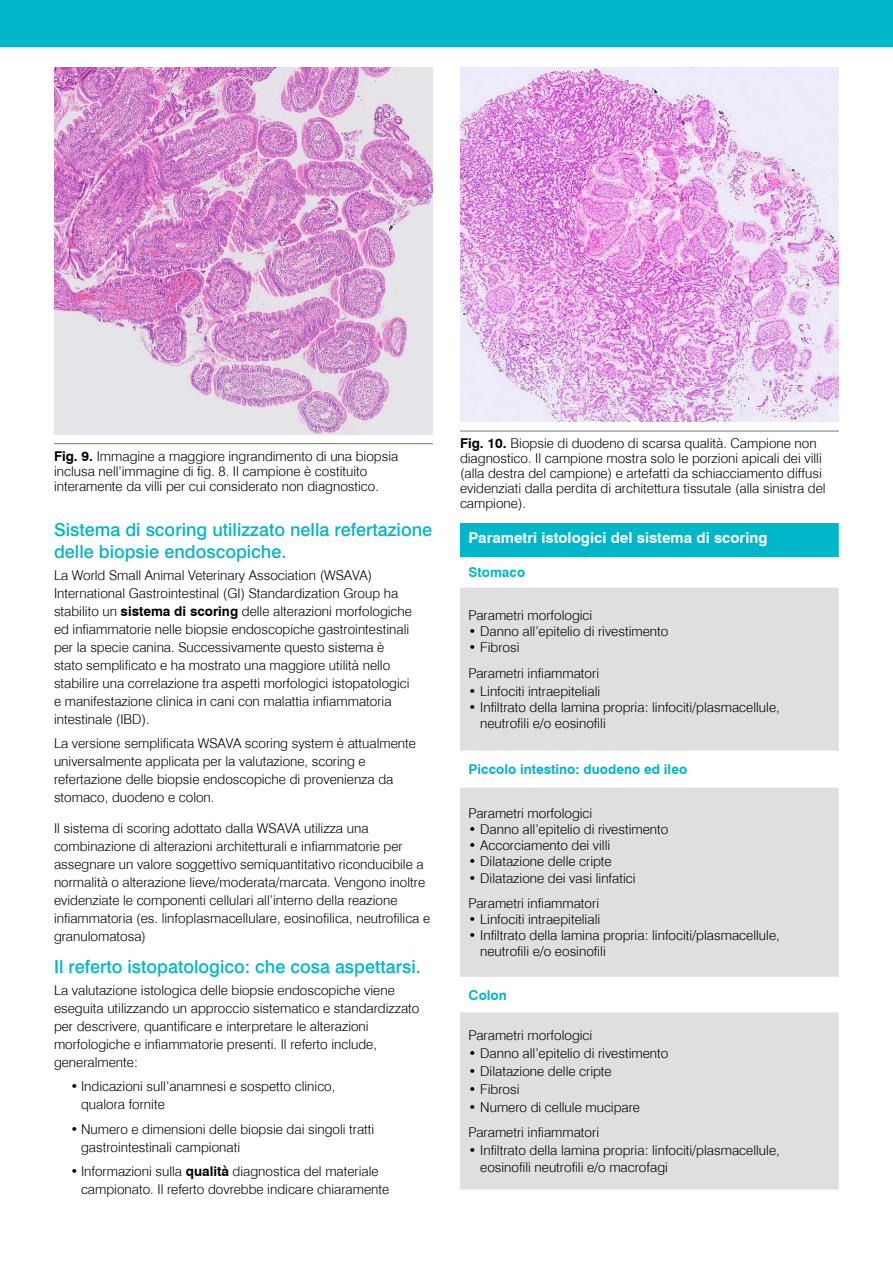
<style>
.page{position:relative;width:893px;height:1263px;background:#fff}
.page>*{position:absolute;margin:0;border:0;box-sizing:border-box;transform-origin:0 0}
.t1{font:500 18px/22.5px "Swiss 721 TL";color:#00b7c9}
.t2{font:700 15px "Swiss 721 BT";color:#fff}
.t3{font:300 13.5px/18px "Swiss 721 TL";color:#000}
.t4{font:700 13.5px "Swiss 721 BT";color:#00b7c9}
.s1{font-family:"Swiss 721 BT";font-weight:700}
</style>
<div class="page">
<hr style="left:54px;top:443px;width:379px;height:1px;background:#77787b">
<hr style="left:460px;top:431px;width:379px;height:1px;background:#77787b">
<img style="left:54px;top:68px;width:379px;height:366px">
<img style="left:460px;top:68px;width:379px;height:353px">
<div style="left:0;top:0;width:893px;height:46px;background:#00b7c9"></div>
<div style="left:460px;top:523px;width:379px;height:34px;background:#00b7c9"></div>
<svg style="left:460px;top:588px;width:379px;height:601px;background:#e2e2e4"></svg>
<p class="t3" style="left:54px;top:448px;width:346px;line-height:15px"><span class="s1">Fig. 9.</span> Immagine a maggiore ingrandimento di una biopsia inclusa nell’immagine di fig. 8. Il campione è costituito interamente da villi per cui considerato non diagnostico.</p>
<h1 class="t1" style="left:54px;top:518px;width:380px">Sistema di scoring utilizzato nella refertazione delle biopsie endoscopiche.</h1>
<p class="t3" style="left:54px;top:565px;width:359px">La World Small Animal Veterinary Association (WSAVA)<br>International Gastrointestinal (GI) Standardization Group ha stabilito un <span class="s1">sistema di scoring</span> delle alterazioni morfologiche ed infiammatorie nelle biopsie endoscopiche gastrointestinali per la specie canina. Successivamente questo sistema è stato semplificato e ha mostrato una maggiore utilità nello stabilire una correlazione tra aspetti morfologici istopatologici e manifestazione clinica in cani con malattia infiammatoria intestinale (IBD).</p>
<p class="t3" style="left:54px;top:734px;width:364px">La versione semplificata WSAVA scoring system è attualmente universalmente applicata per la valutazione, scoring e refertazione delle biopsie endoscopiche di provenienza da stomaco, duodeno e colon.</p>
<p class="t3" style="left:54px;top:819px;width:378px">Il sistema di scoring adottato dalla WSAVA utilizza una combinazione di alterazioni architetturali e infiammatorie per assegnare un valore soggettivo semiquantitativo riconducibile a normalità o alterazione lieve/moderata/marcata. Vengono inoltre evidenziate le componenti cellulari all’interno della reazione infiammatoria (es. linfoplasmacellulare, eosinofilica, neutrofilica e granulomatosa)</p>
<h1 class="t1" style="left:54px;top:955px;width:368px">Il referto istopatologico: che cosa aspettarsi.</h1>
<p class="t3" style="left:54px;top:980px;width:367px">La valutazione istologica delle biopsie endoscopiche viene eseguita utilizzando un approccio sistematico e standardizzato per descrivere, quantificare e interpretare le alterazioni morfologiche e infiammatorie presenti. Il referto include, generalmente:</p>
<p class="t3" style="left:81px;top:1077px;width:256px;text-indent:-11px">• Indicazioni sull’anamnesi e sospetto clinico, qualora fornite</p>
<p class="t3" style="left:81px;top:1119px;width:295px;text-indent:-11px">• Numero e dimensioni delle biopsie dai singoli tratti gastrointestinali campionati</p>
<p class="t3" style="left:81px;top:1162px;width:310px;text-indent:-11px">• Informazioni sulla <span class="s1">qualità</span> diagnostica del materiale campionato. Il referto dovrebbe indicare chiaramente</p>
<p class="t3" style="left:460px;top:436px;width:367px;line-height:15px"><span class="s1">Fig. 10.</span> Biopsie di duodeno di scarsa qualità. Campione non diagnostico. Il campione mostra solo le porzioni apicali dei villi (alla destra del campione) e artefatti da schiacciamento diffusi evidenziati dalla perdita di architettura tissutale (alla sinistra del campione).</p>
<p class="t2" style="left:469px;top:528px;width:300px">Parametri istologici del sistema di scoring</p>
<p class="t4" style="left:469px;top:564px;width:58px">Stomaco</p>
<p class="t3" style="left:469px;top:605px;width:125px">Parametri morfologici</p>
<p class="t3" style="left:469px;top:622px;width:201px">• Danno all’epitelio di rivestimento</p>
<p class="t3" style="left:469px;top:634px;width:132px;line-height:25.5px">• Fibrosi<br>Parametri infiammatori</p>
<p class="t3" style="left:469px;top:681px;width:133px">• Linfociti intraepiteliali</p>
<p class="t3" style="left:480px;top:698px;width:301px;line-height:16.2px;text-indent:-12px">• Infiltrato della lamina propria: linfociti/plasmacellule, neutrofili e/o eosinofili</p>
<p class="t4" style="left:469px;top:761px;width:220px">Piccolo intestino: duodeno ed ileo</p>
<p class="t3" style="left:469px;top:803px;width:125px">Parametri morfologici</p>
<p class="t3" style="left:469px;top:820px;width:201px">• Danno all’epitelio di rivestimento</p>
<p class="t3" style="left:469px;top:836px;width:143px">• Accorciamento dei villi</p>
<p class="t3" style="left:469px;top:852px;width:145px">• Dilatazione delle cripte</p>
<p class="t3" style="left:469px;top:865px;width:168px;line-height:25.2px">• Dilatazione dei vasi linfatici<br>Parametri infiammatori</p>
<p class="t3" style="left:469px;top:910px;width:133px">• Linfociti intraepiteliali</p>
<p class="t3" style="left:480px;top:927px;width:301px;line-height:16.2px;text-indent:-12px">• Infiltrato della lamina propria: linfociti/plasmacellule, neutrofili e/o eosinofili</p>
<p class="t4" style="left:469px;top:987px;width:40px">Colon</p>
<p class="t3" style="left:469px;top:1025px;width:125px">Parametri morfologici</p>
<p class="t3" style="left:469px;top:1043px;width:201px">• Danno all’epitelio di rivestimento</p>
<p class="t3" style="left:469px;top:1061px;width:145px">• Dilatazione delle cripte</p>
<p class="t3" style="left:469px;top:1079px;width:52px">• Fibrosi</p>
<p class="t3" style="left:469px;top:1094px;width:173px;line-height:25.5px">• Numero di cellule mucipare<br>Parametri infiammatori</p>
<p class="t3" style="left:480px;top:1142px;width:301px;line-height:16.5px;text-indent:-12px">• Infiltrato della lamina propria: linfociti/plasmacellule, eosinofili neutrofili e/o macrofagi</p>
</div>
